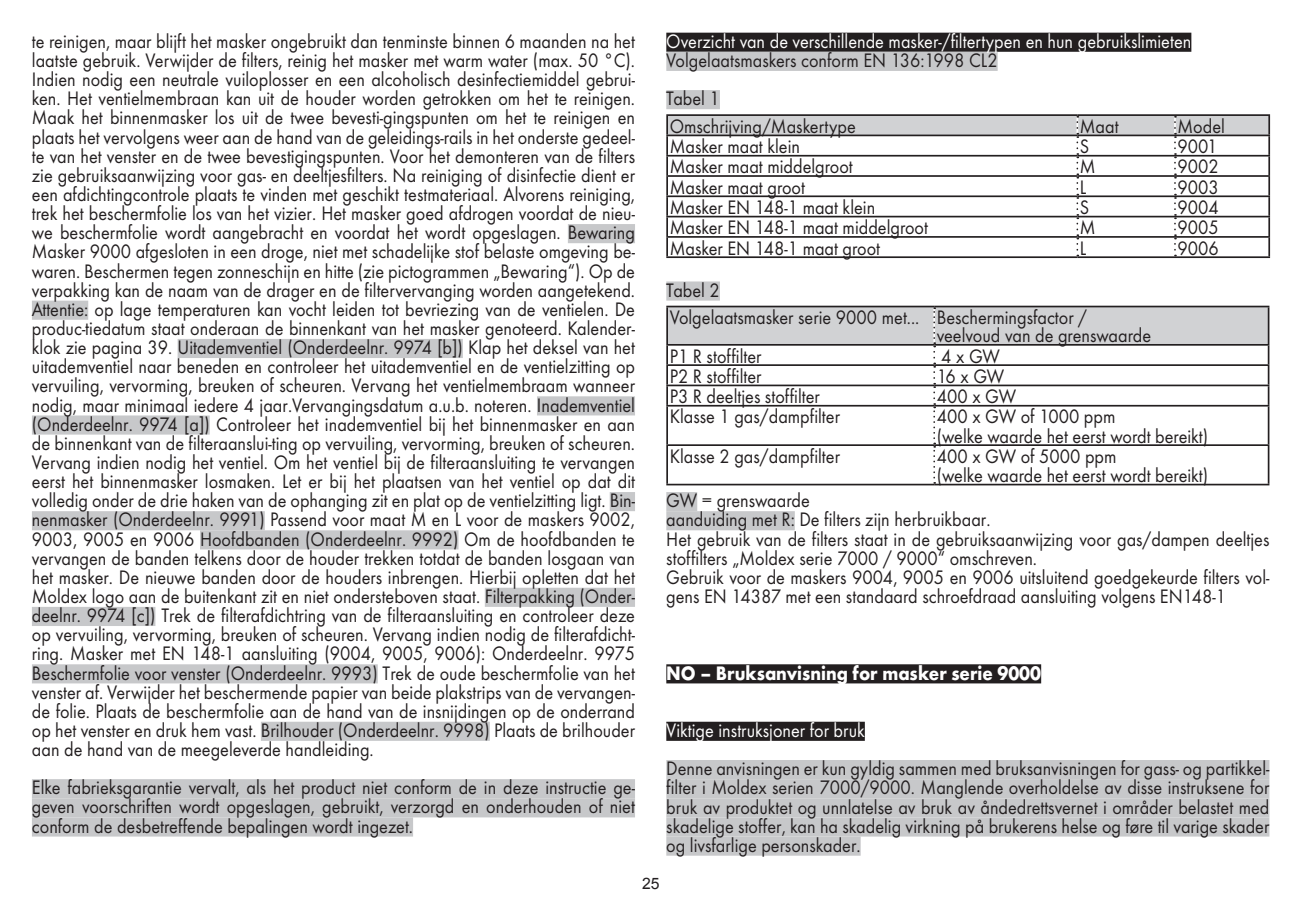
<style>
.page{position:relative;width:1302px;height:906px;background:#fff}
.page>*{position:absolute;margin:0;border:0;box-sizing:border-box;transform-origin:0 0}
.t1{font:20.25px/19.1px "Futura TCE Boo";color:#231f20;scale:.9 1}
.t2{font:20.25px "Futura TCE Boo";color:#fff;scale:.9 1}
.t3{font:700 20.25px "Futura TCE";color:#fff;scale:.9 1}
.t4{font:15.75px "Arial";color:#231f20}
</style>
<div class="page">
<div style="left:567px;top:224px;width:68px;height:19px;background:#c7c8ca"></div>
<div style="left:32px;top:301px;width:56px;height:19px;background:#c7c8ca"></div>
<div style="left:177px;top:339px;width:286px;height:19px;background:#c7c8ca"></div>
<div style="left:537px;top:396px;width:98px;height:19px;background:#c7c8ca"></div>
<div style="left:32px;top:415px;width:178px;height:19px;background:#c7c8ca"></div>
<div style="left:609px;top:492px;width:26px;height:19px;background:#c7c8ca"></div>
<div style="left:32px;top:511px;width:233px;height:19px;background:#c7c8ca"></div>
<div style="left:200px;top:530px;width:258px;height:19px;background:#c7c8ca"></div>
<div style="left:485px;top:588px;width:150px;height:19px;background:#c7c8ca"></div>
<div style="left:32px;top:607px;width:123px;height:19px;background:#c7c8ca"></div>
<div style="left:32px;top:664px;width:346px;height:19px;background:#c7c8ca"></div>
<div style="left:261px;top:721px;width:228px;height:20px;background:#c7c8ca"></div>
<div style="left:32px;top:779px;width:603px;height:19px;background:#c7c8ca"></div>
<div style="left:32px;top:798px;width:603px;height:19px;background:#c7c8ca"></div>
<div style="left:32px;top:817px;width:381px;height:19px;background:#c7c8ca"></div>
<div style="left:666px;top:33px;width:525px;height:19px;background:#231f20"></div>
<div style="left:666px;top:52px;width:331px;height:19px;background:#c7c8ca"></div>
<div style="left:666px;top:90px;width:53px;height:19px;background:#c7c8ca"></div>
<div style="left:666px;top:281px;width:53px;height:20px;background:#c7c8ca"></div>
<div style="left:666px;top:492px;width:31px;height:19px;background:#c7c8ca"></div>
<div style="left:666px;top:511px;width:128px;height:19px;background:#c7c8ca"></div>
<div style="left:666px;top:664px;width:374px;height:19px;background:#231f20"></div>
<div style="left:666px;top:721px;width:198px;height:20px;background:#231f20"></div>
<div style="left:666px;top:760px;width:603px;height:19px;background:#c7c8ca"></div>
<div style="left:666px;top:779px;width:603px;height:19px;background:#c7c8ca"></div>
<div style="left:666px;top:798px;width:603px;height:19px;background:#c7c8ca"></div>
<div style="left:666px;top:817px;width:603px;height:19px;background:#c7c8ca"></div>
<div style="left:666px;top:836px;width:194px;height:19px;background:#c7c8ca"></div>
<hr style="left:666px;top:114px;width:411px;height:2px;background:#231f20">
<hr style="left:1077px;top:114px;width:97px;height:2px;background:#231f20">
<hr style="left:1174px;top:114px;width:95px;height:2px;background:#231f20">
<hr style="left:666px;top:256px;width:411px;height:2px;background:#231f20">
<hr style="left:1077px;top:256px;width:97px;height:2px;background:#231f20">
<hr style="left:1174px;top:256px;width:95px;height:2px;background:#231f20">
<svg style="left:666px;top:115px;width:603px;height:141px"></svg>
<hr style="left:666px;top:484px;width:268px;height:1px;background:#231f20">
<hr style="left:934px;top:484px;width:335px;height:1px;background:#231f20">
<svg style="left:666px;top:306px;width:603px;height:178px"></svg>
<p class="t1" style="left:32px;top:31px;width:671px;text-align:justify">te reinigen, maar blijft het masker ongebruikt dan tenminste binnen 6 maanden na het laatste gebruik. Verwijder de filters, reinig het masker met warm water (max. 50 °C).<br>Indien nodig een neutrale vuiloplosser en een alcoholisch desinfectiemiddel gebrui&shy;ken. Het ventielmembraan kan uit de houder worden getrokken om het te reinigen.<br>Maak het binnenmasker los uit de twee bevesti-gingspunten om het te reinigen en plaats het vervolgens weer aan de hand van de geleidings-rails in het onderste gedeel&shy;te van het venster en de twee bevestigingspunten. Voor het demonteren van de filters zie gebruiksaanwijzing voor gas- en deeltjesfilters. Na reiniging of disinfectie dient er een afdichtingcontrole plaats te vinden met geschikt testmateriaal. Alvorens reiniging, trek het beschermfolie los van het vizier. Het masker goed afdrogen voordat de nieu&shy;we beschermfolie wordt aangebracht en voordat het wordt opgeslagen. Bewaring Masker 9000 afgesloten in een droge, niet met schadelijke stof belaste omgeving be&shy;waren. Beschermen tegen zonneschijn en hitte (zie pictogrammen „Bewaring“). Op de verpakking kan de naam van de drager en de filtervervanging worden aangetekend.<br>Attentie: op lage temperaturen kan vocht leiden tot bevriezing van de ventielen. De produc-tiedatum staat onderaan de binnenkant van het masker genoteerd. Kalender&shy;klok zie pagina 39. Uitademventiel (Onderdeelnr. 9974 [b]) Klap het deksel van het uitademventiel naar beneden en controleer het uitademventiel en de ventielzitting op vervuiling, vervorming, breuken of scheuren. Vervang het ventielmembraam wanneer nodig, maar minimaal iedere 4 jaar.Vervangingsdatum a.u.b. noteren. Inademventiel (Onderdeelnr. 9974 [a]) Controleer het inademventiel bij het binnenmasker en aan de binnenkant van de filteraanslui-ting op vervuiling, vervorming, breuken of scheuren.<br>Vervang indien nodig het ventiel. Om het ventiel bij de filteraansluiting te vervangen eerst het binnenmasker losmaken. Let er bij het plaatsen van het ventiel op dat dit volledig onder de drie haken van de ophanging zit en plat op de ventielzitting ligt. Bin&shy;nenmasker (Onderdeelnr. 9991) Passend voor maat M en L voor de maskers 9002, 9003, 9005 en 9006 Hoofdbanden (Onderdeelnr. 9992) Om de hoofdbanden te vervangen de banden telkens door de houder trekken totdat de banden losgaan van het masker. De nieuwe banden door de houders inbrengen. Hierbij opletten dat het Moldex logo aan de buitenkant zit en niet ondersteboven staat. Filterpakking (Onder&shy;deelnr. 9974 [c]) Trek de filterafdichtring van de filteraansluiting en controleer deze op vervuiling, vervorming, breuken of scheuren. Vervang indien nodig de filterafdicht&shy;ring. Masker met EN 148-1 aansluiting (9004, 9005, 9006): Onderdeelnr. 9975<br>Beschermfolie voor venster (Onderdeelnr. 9993) Trek de oude beschermfolie van het venster af. Verwijder het beschermende papier van beide plakstrips van de vervangen&shy;de folie. Plaats de beschermfolie aan de hand van de insnijdingen op de onderrand op het venster en druk hem vast. Brilhouder (Onderdeelnr. 9998) Plaats de brilhouder aan de hand van de meegeleverde handleiding.</p>
<p class="t1" style="left:32px;top:778px;width:671px;text-align:justify">Elke fabrieksgarantie vervalt, als het product niet conform de in deze instructie ge&shy;geven voorschriften wordt opgeslagen, gebruikt, verzorgd en onderhouden of niet conform de desbetreffende bepalingen wordt ingezet.</p>
<p class="t2" style="left:666px;top:29px;width:585px">Overzicht van de verschillende masker-/filtertypen en hun gebruikslimieten</p>
<p class="t1" style="left:666px;top:41px;width:369px;line-height:38.2px">Volgelaatsmaskers conform EN 136:1998 CL2<br>Tabel 1</p>
<p class="t1" style="left:669px;top:116px;width:208px">Omschrijving/Maskertype</p>
<p class="t1" style="left:1079px;top:116px;width:45px">Maat</p>
<p class="t1" style="left:1177px;top:116px;width:54px">Model</p>
<p class="t1" style="left:669px;top:137px;width:146px">Masker maat klein</p>
<p class="t1" style="left:1079px;top:137px;width:12px">S</p>
<p class="t1" style="left:1177px;top:137px;width:46px">9001</p>
<p class="t1" style="left:669px;top:157px;width:205px">Masker maat middelgroot</p>
<p class="t1" style="left:1079px;top:157px;width:19px">M</p>
<p class="t1" style="left:1177px;top:157px;width:47px">9002</p>
<p class="t1" style="left:669px;top:177px;width:152px">Masker maat groot</p>
<p class="t1" style="left:1079px;top:177px;width:9px">L</p>
<p class="t1" style="left:1177px;top:177px;width:47px">9003</p>
<p class="t1" style="left:669px;top:198px;width:230px">Masker EN 148-1 maat klein</p>
<p class="t1" style="left:1079px;top:198px;width:12px">S</p>
<p class="t1" style="left:1177px;top:198px;width:47px">9004</p>
<p class="t1" style="left:669px;top:218px;width:288px">Masker EN 148-1 maat middelgroot</p>
<p class="t1" style="left:1079px;top:218px;width:19px">M</p>
<p class="t1" style="left:1177px;top:218px;width:47px">9005</p>
<p class="t1" style="left:669px;top:238px;width:235px">Masker EN 148-1 maat groot</p>
<p class="t1" style="left:1079px;top:238px;width:9px">L</p>
<p class="t1" style="left:1177px;top:238px;width:47px">9006</p>
<p class="t1" style="left:666px;top:276px;width:469px;line-height:27.7px">Tabel 2<br>Volgelaatsmasker serie 9000 met... Beschermingsfactor /</p>
<p class="t1" style="left:936px;top:326px;width:240px">veelvoud van de grenswaarde</p>
<p class="t1" style="left:669px;top:346px;width:104px">P1 R stoffilter</p>
<p class="t1" style="left:941px;top:346px;width:67px">4 x GW</p>
<p class="t1" style="left:669px;top:366px;width:104px">P2 R stoffilter</p>
<p class="t1" style="left:936px;top:366px;width:77px">16 x GW</p>
<p class="t1" style="left:669px;top:387px;width:168px">P3 R deeltjes stoffilter</p>
<p class="t1" style="left:936px;top:387px;width:90px">400 x GW</p>
<p class="t1" style="left:669px;top:407px;width:191px">Klasse 1 gas/dampfilter</p>
<p class="t1" style="left:936px;top:407px;width:303px">400 x GW of 1000 ppm<br>(welke waarde het eerst wordt bereikt)</p>
<p class="t1" style="left:669px;top:446px;width:191px">Klasse 2 gas/dampfilter</p>
<p class="t1" style="left:936px;top:446px;width:303px">400 x GW of 5000 ppm<br>(welke waarde het eerst wordt bereikt)</p>
<p class="t1" style="left:666px;top:491px;width:671px">GW = grenswaarde<br>aanduiding met R: De filters zijn herbruikbaar.<br>Het gebruik van de filters staat in de gebruiksaanwijzing voor gas/dampen deeltjes stoffilters „Moldex serie 7000 / 9000“ omschreven.<br>Gebruik voor de maskers 9004, 9005 en 9006 uitsluitend goedgekeurde filters vol&shy;gens EN 14387 met een standaard schroefdraad aansluiting volgens EN148-1</p>
<p class="t3" style="left:666px;top:660px;width:418px">NO – Bruksanvisning for masker serie 9000</p>
<p class="t2" style="left:666px;top:718px;width:222px">Viktige instruksjoner for bruk</p>
<p class="t1" style="left:666px;top:759px;width:671px;text-align:justify">Denne anvisningen er kun gyldig sammen med bruksanvisningen for gass- og partikkel&shy;filter i Moldex serien 7000/9000. Manglende overholdelse av disse instruksene for bruk av produktet og unnlatelse av bruk av åndedrettsvernet i områder belastet med skadelige stoffer, kan ha skadelig virkning på brukerens helse og føre til varige skader og livsfarlige personskader.</p>
<p class="t4" style="left:642px;top:873px;width:19px">25</p>
</div>
